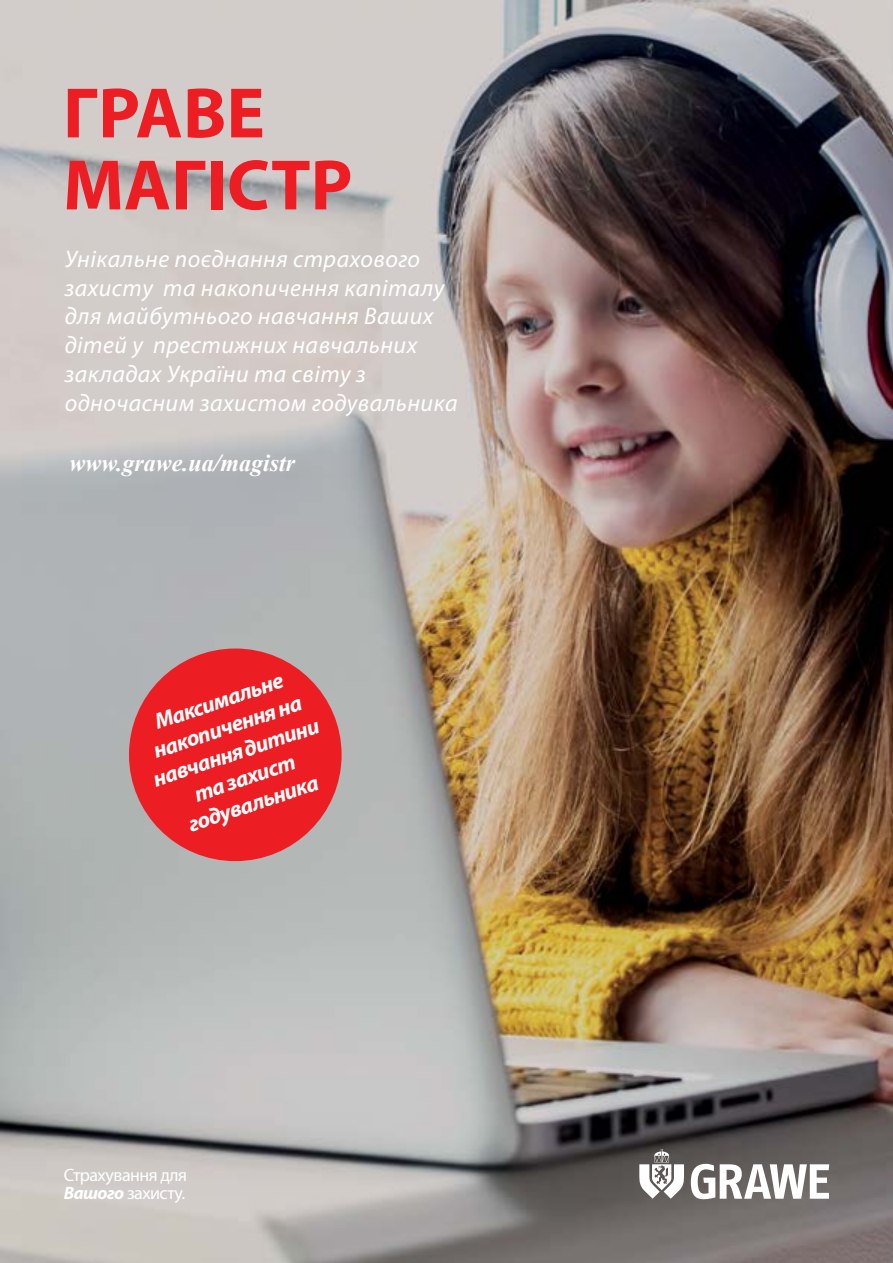
<style>
.page{position:relative;width:893px;height:1263px;background:#fff}
.page>*{position:absolute;margin:0;border:0;box-sizing:border-box;transform-origin:0 0}
.t1{font:700 72px/72px "Myriad Pro";color:#ed1d24}
.t2{font:italic 24px/28.8px "Myriad Pro";letter-spacing:.02em;color:#fff}
.t3{font:italic 700 24px "Times New Roman";color:#fff}
.t4{font:italic 700 22.5px/27px "Myriad Pro";color:#fff;text-align:center}
.t5{font:18px/18px "Myriad Pro";letter-spacing:-.03em;color:#fff}
.s1{font-weight:700;font-style:italic}
</style>
<div class="page">
<img style="left:0;top:0;width:893px;height:1263px">
<svg style="left:691px;top:1164px;width:138px;height:35px"></svg>
<svg style="left:639px;top:1149px;width:45px;height:50px"></svg>
<div style="left:129px;top:648px;width:213px;height:213px;background:#ed1d24;border-radius:50%"></div>
<h1 class="t1" style="left:63px;top:75px;width:291px">ГРАВЕ<br>МАГІСТР</h1>
<p class="t2" style="left:65px;top:244px;width:394px">Унікальне поєднання страхового захисту та накопичення капіталу для майбутнього навчання Ваших дітей у престижних навчальних закладах України та світу з одночасним захистом годувальника</p>
<p class="t3" style="left:69px;top:446px;width:227px">www.grawe.ua/magistr</p>
<p class="t4" style="left:132px;top:716px;width:175px;rotate:-19deg">Максимальне накопичення на навчання дитини та захист годувальника</p>
<p class="t5" style="left:64px;top:1166px;width:125px">Страхування для<br><span class="s1">Вашого</span> захисту.</p>
</div>
